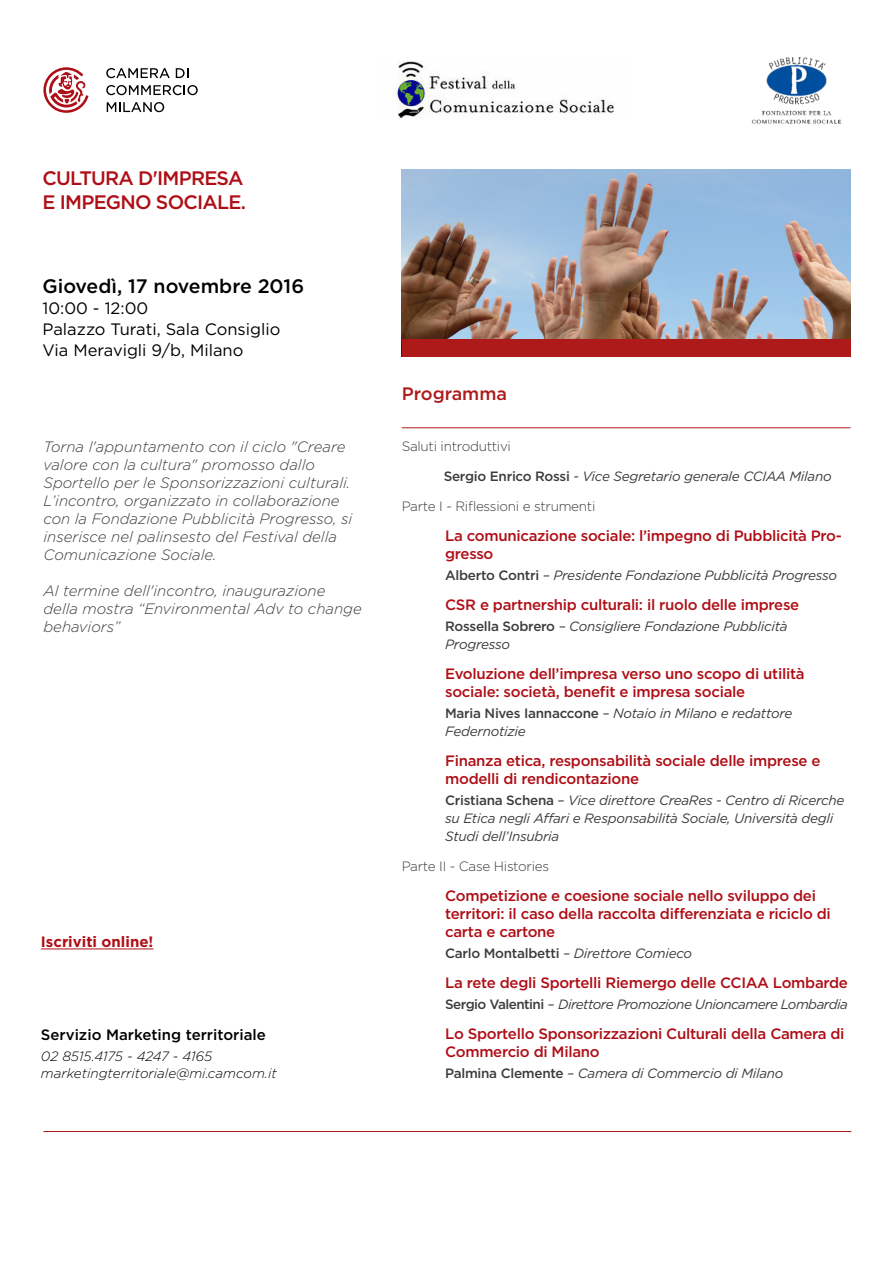
<style>
.page{position:relative;width:893px;height:1263px;background:#fff}
.page>*{position:absolute;margin:0;border:0;box-sizing:border-box;transform-origin:0 0}
.t1{font:500 19.5px/24px "Gotham";letter-spacing:-.04em;color:#ae0e16}
.t2{font:500 19.5px "Gotham";color:#000}
.t3{font:500 18px "Gotham";color:#ae191a}
.t4{font:16.5px/21px "Gotham";color:#000}
.t5{font:500 15px/18px "Gotham";letter-spacing:-.02em;color:#ae0e16}
.t6{font:italic 300 15px/18px "Gotham";color:#3c3c3b}
.t7{font:500 15px "Gotham";color:#000}
.t8{font:700 15px "Gotham";color:#ae0e16}
.t9{font:italic 13.5px/18px "Gotham";letter-spacing:-.02em;color:#3c3c3b}
.t10{font:300 13.5px "Gotham";letter-spacing:-.02em;color:#3c3c3b}
.t11{font:italic 13.5px "Gotham";letter-spacing:-.04em;color:#3c3c3b}
.t12{font:italic 300 13.5px/16.2px "Gotham";color:#000}
.s1{font-weight:500;font-style:normal}
</style>
<div class="page">
<img style="left:402px;top:169px;width:448px;height:170px">
<div style="left:402px;top:339px;width:448px;height:17px;background:#ae191a"></div>
<hr style="left:43px;top:1131px;width:808px;height:1px;background:#ae191a">
<hr style="left:402px;top:427px;width:448px;height:1px;background:#ae191a">
<svg style="left:43px;top:67px;width:46px;height:46px"></svg>
<svg style="left:106px;top:68px;width:64px;height:10px"></svg>
<svg style="left:176px;top:68px;width:12px;height:10px"></svg>
<svg style="left:106px;top:85px;width:92px;height:10px"></svg>
<svg style="left:107px;top:102px;width:57px;height:10px"></svg>
<hr style="left:41px;top:948px;width:112px;height:1px;background:#ae0e16">
<img style="left:397px;top:60px;width:217px;height:59px">
<img style="left:751px;top:57px;width:91px;height:68px">
<h1 class="t1" style="left:43px;top:165px;width:205px">CULTURA D'IMPRESA<br>E IMPEGNO SOCIALE.</h1>
<h1 class="t2" style="left:43px;top:273px;width:263px">Giovedì, 17 novembre 2016</h1>
<p class="t4" style="left:43px;top:297px;width:239px">10:00 - 12:00<br>Palazzo Turati, Sala Consiglio<br>Via Meravigli 9/b, Milano</p>
<p class="t6" style="left:43px;top:437px;width:310px">Torna l'appuntamento con il ciclo "Creare valore con la cultura" promosso dallo Sportello per le Sponsorizzazioni culturali.<br>L’incontro, organizzato in collaborazione con la Fondazione Pubblicità Progresso, si inserisce nel palinsesto del Festival della Comunicazione Sociale.</p>
<p class="t6" style="left:43px;top:581px;width:320px">Al termine dell'incontro, inaugurazione della mostra “Environmental Adv to change behaviors”</p>
<p class="t8" style="left:41px;top:932px;width:114px">Iscriviti online!</p>
<p class="t7" style="left:41px;top:1025px;width:226px">Servizio Marketing territoriale</p>
<p class="t12" style="left:41px;top:1048px;width:237px">02 8515.4175 - 4247 - 4165 marketingterritoriale@mi.camcom.it</p>
<p class="t3" style="left:402px;top:382px;width:107px">Programma</p>
<p class="t10" style="left:402px;top:437px;width:111px">Saluti introduttivi</p>
<p class="t9" style="left:444px;top:466px;width:389px"><span class="s1">Sergio Enrico Rossi</span> - Vice Segretario generale CCIAA Milano</p>
<p class="t10" style="left:402px;top:497px;width:195px">Parte I - Riflessioni e strumenti</p>
<p class="t5" style="left:445px;top:526px;width:398px">La comunicazione sociale: l’impegno di Pubblicità Pro&shy;gresso</p>
<p class="t9" style="left:445px;top:565px;width:393px"><span class="s1">Alberto Contri</span> – Presidente Fondazione Pubblicità Progresso</p>
<p class="t5" style="left:445px;top:595px;width:356px">CSR e partnership culturali: il ruolo delle imprese</p>
<p class="t9" style="left:445px;top:616px;width:344px"><span class="s1">Rossella Sobrero</span> – Consigliere Fondazione Pubblicità<br>Progresso</p>
<p class="t5" style="left:445px;top:664px;width:361px">Evoluzione dell’impresa verso uno scopo di utilità sociale: società, benefit e impresa sociale</p>
<p class="t9" style="left:445px;top:703px;width:349px"><span class="s1">Maria Nives Iannaccone</span> – Notaio in Milano e redattore<br>Federnotizie</p>
<p class="t5" style="left:445px;top:751px;width:377px">Finanza etica, responsabilità sociale delle imprese e modelli di rendicontazione</p>
<p class="t9" style="left:445px;top:790px;width:401px"><span class="s1">Cristiana Schena</span> – Vice direttore CreaRes - Centro di Ricerche su Etica negli Affari e Responsabilità Sociale, Università degli<br>Studi dell’Insubria</p>
<p class="t10" style="left:402px;top:857px;width:149px">Parte II - Case Histories</p>
<p class="t5" style="left:445px;top:886px;width:387px">Competizione e coesione sociale nello sviluppo dei territori: il caso della raccolta differenziata e riciclo di carta e cartone</p>
<p class="t9" style="left:445px;top:943px;width:248px"><span class="s1">Carlo Montalbetti</span> – Direttore Comieco</p>
<p class="t5" style="left:445px;top:973px;width:404px">La rete degli Sportelli Riemergo delle CCIAA Lombarde</p>
<p class="t11" style="left:445px;top:995px;width:404px"><span class="s1">Sergio Valentini</span> – Direttore Promozione Unioncamere Lombardia</p>
<p class="t5" style="left:445px;top:1024px;width:401px">Lo Sportello Sponsorizzazioni Culturali della Camera di<br>Commercio di Milano</p>
<p class="t9" style="left:445px;top:1063px;width:340px"><span class="s1">Palmina Clemente</span> – Camera di Commercio di Milano</p>
</div>
